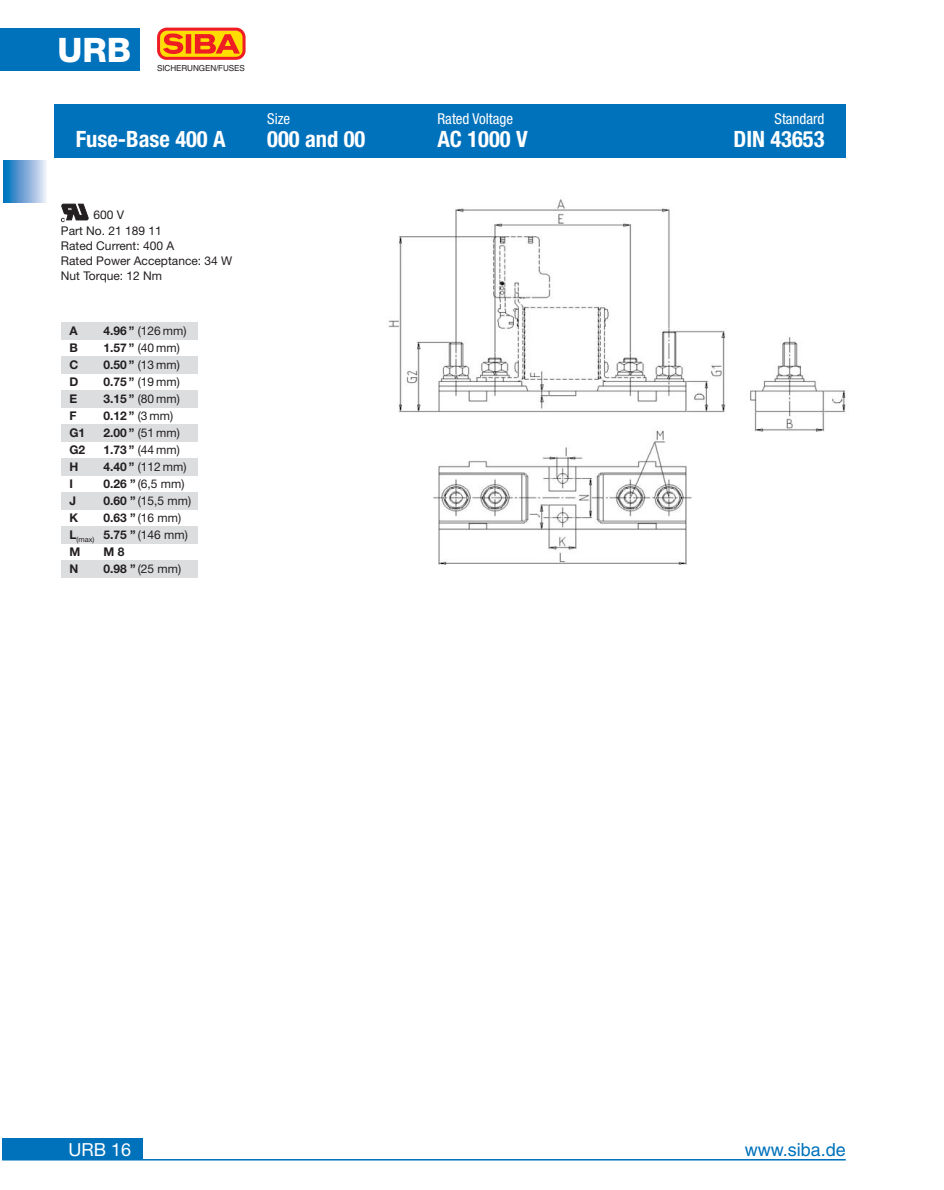
<style>
.page{position:relative;width:944px;height:1190px;background:#fff}
.page>*{position:absolute;margin:0;border:0;box-sizing:border-box;transform-origin:0 0}
.t1{font:800 33.75px "Helvetica Neue";color:#fff}
.t2{font:700 condensed 22.5px "Helvetica Neue";color:#fff}
.t3{font:18px "Helvetica";color:#0072bc}
.t4{font:18px "Helvetica Neue";color:#fff}
.t5{font:condensed 15px "Helvetica Neue";color:#fff}
.t6{font:12px/14.9px "Helvetica Neue";color:#231f20}
.t7{font:700 12px "Helvetica Neue";color:#231f20}
.t8{font:8.25px "Helvetica";letter-spacing:-.01em;color:#231f20}
.s1{font-weight:700}
.s2{font-weight:400}
</style>
<div class="page">
<svg style="left:3px;top:160px;width:43px;height:43px;background:#73a8d7"></svg>
<div style="left:0;top:28px;width:140px;height:43px;background:#0072bc"></div>
<div style="left:2px;top:1138px;width:140px;height:21px;background:#0072bc"></div>
<hr style="left:2px;top:1159px;width:843px;height:1px;background:#0072bc">
<img style="left:157px;top:27px;width:89px;height:33px">
<div style="left:61px;top:322px;width:136px;height:17px;background:#dcdddf"></div>
<div style="left:61px;top:356px;width:136px;height:17px;background:#dcdddf"></div>
<div style="left:61px;top:390px;width:136px;height:17px;background:#dcdddf"></div>
<div style="left:61px;top:424px;width:136px;height:17px;background:#dcdddf"></div>
<div style="left:61px;top:458px;width:136px;height:17px;background:#dcdddf"></div>
<div style="left:61px;top:492px;width:136px;height:17px;background:#dcdddf"></div>
<div style="left:61px;top:526px;width:136px;height:17px;background:#dcdddf"></div>
<div style="left:61px;top:560px;width:136px;height:17px;background:#dcdddf"></div>
<svg style="left:61px;top:204px;width:27px;height:18px"></svg>
<div style="left:55px;top:105px;width:790px;height:53px;background:#0072bc"></div>
<img style="left:388px;top:199px;width:458px;height:366px">
<h1 class="t1" style="left:57px;top:38px;width:75px">URB</h1>
<p class="t8" style="left:157px;top:65px;width:89px">SICHERUNGEN/FUSES</p>
<p class="t5" style="left:267px;top:113px;width:25px">Size</p>
<p class="t5" style="left:437px;top:113px;width:77px">Rated Voltage</p>
<p class="t5" style="left:774px;top:113px;width:51px">Standard</p>
<h2 class="t2" style="left:76px;top:131px;width:151px">Fuse-Base 400 A</h2>
<h2 class="t2" style="left:267px;top:131px;width:100px">000 and 00</h2>
<h2 class="t2" style="left:437px;top:131px;width:92px">AC 1000 V</h2>
<h2 class="t2" style="left:733px;top:131px;width:93px">DIN 43653</h2>
<p class="t6" style="left:93px;top:209px;width:32px">600 V</p>
<p class="t6" style="left:61px;top:224px;width:173px">Part No. 21 189 11<br>Rated Current: 400 A<br>Rated Power Acceptance: 34 W<br>Nut Torque: 12 Nm</p>
<p class="t7" style="left:69px;top:326px;width:10px">A</p>
<p class="t6" style="left:103px;top:324px;width:84px"><span class="s1">4.96 ”</span> (126 mm)</p>
<p class="t7" style="left:69px;top:343px;width:10px">B</p>
<p class="t6" style="left:103px;top:341px;width:78px"><span class="s1">1.57 ”</span> (40 mm)</p>
<p class="t7" style="left:69px;top:360px;width:10px">C</p>
<p class="t6" style="left:103px;top:358px;width:78px"><span class="s1">0.50 ”</span> (13 mm)</p>
<p class="t7" style="left:69px;top:377px;width:10px">D</p>
<p class="t6" style="left:103px;top:375px;width:78px"><span class="s1">0.75 ”</span> (19 mm)</p>
<p class="t7" style="left:69px;top:394px;width:9px">E</p>
<p class="t6" style="left:103px;top:392px;width:78px"><span class="s1">3.15 ”</span> (80 mm)</p>
<p class="t7" style="left:69px;top:411px;width:9px">F</p>
<p class="t7" style="left:103px;top:411px;width:71px">0.12 ” <span class="s2">(3 mm)</span></p>
<p class="t7" style="left:69px;top:428px;width:17px">G1</p>
<p class="t6" style="left:103px;top:426px;width:78px"><span class="s1">2.00 ”</span> (51 mm)</p>
<p class="t7" style="left:69px;top:445px;width:17px">G2</p>
<p class="t6" style="left:103px;top:443px;width:78px"><span class="s1">1.73 ”</span> (44 mm)</p>
<p class="t7" style="left:69px;top:462px;width:10px">H</p>
<p class="t6" style="left:103px;top:460px;width:84px"><span class="s1">4.40 ”</span> (112 mm)</p>
<p class="t7" style="left:69px;top:479px;width:5px">I</p>
<p class="t6" style="left:103px;top:477px;width:82px"><span class="s1">0.26 ”</span> (6,5 mm)</p>
<p class="t7" style="left:69px;top:496px;width:8px">J</p>
<p class="t6" style="left:103px;top:494px;width:89px"><span class="s1">0.60 ”</span> (15,5 mm)</p>
<p class="t7" style="left:69px;top:513px;width:10px">K</p>
<p class="t6" style="left:69px;top:510px;width:120px;line-height:17px;text-indent:34px"><span class="s1">0.63 ”</span> (16 mm)<br><span class="s1">L</span><sub>(max)</sub> <span class="s1">5.75 ”</span> (146 mm)<br><span class="s1">M</span></p>
<p class="t7" style="left:103px;top:547px;width:22px">M 8</p>
<p class="t7" style="left:69px;top:564px;width:10px">N</p>
<p class="t6" style="left:103px;top:562px;width:79px"><span class="s1">0.98 ”</span> (25 mm)</p>
<h3 class="t4" style="left:68px;top:1142px;width:64px">URB 16</h3>
<h3 class="t3" style="left:744px;top:1142px;width:103px">www.siba.de</h3>
</div>
